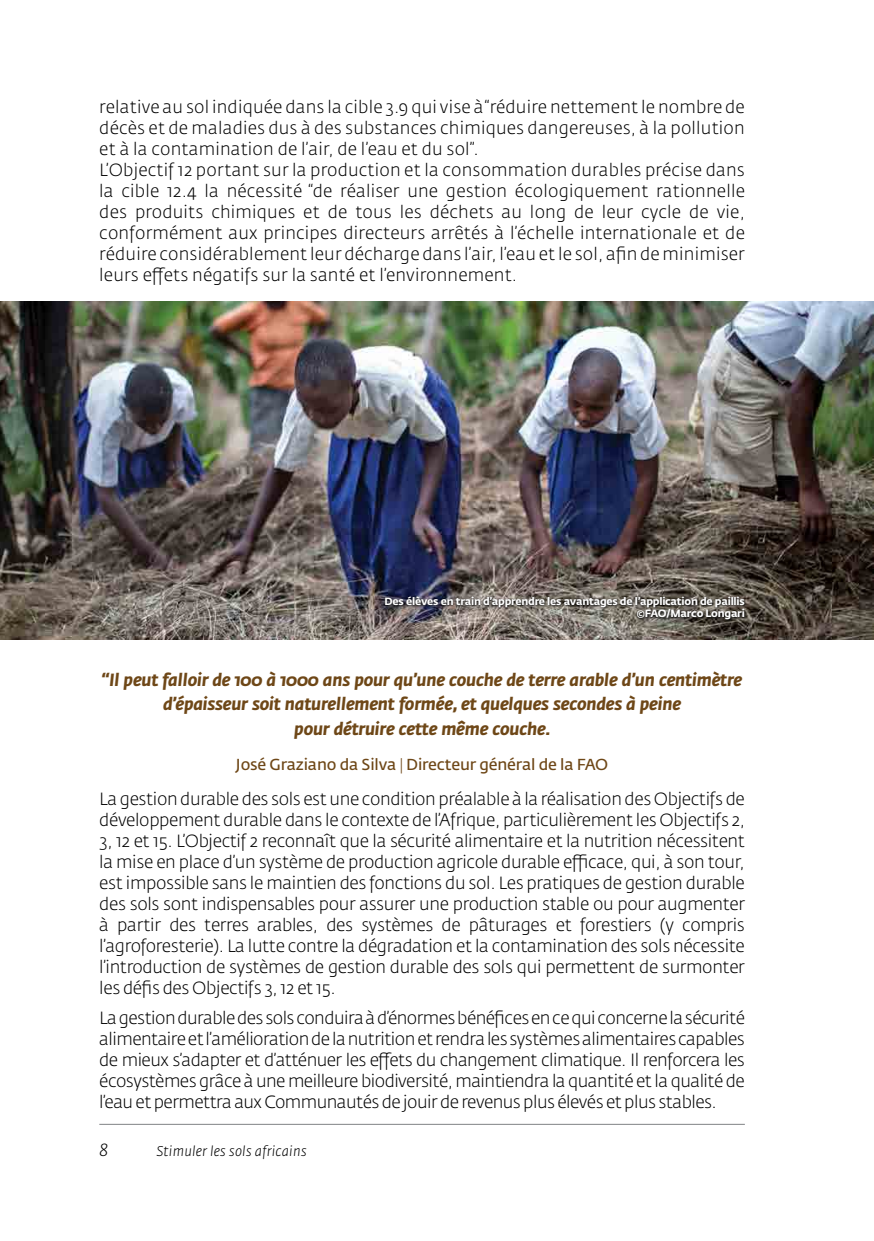
<style>
.page{position:relative;width:874px;height:1241px;background:#fff}
.page>*{position:absolute;margin:0;border:0;box-sizing:border-box;transform-origin:0 0}
.Text{font:300 17.5px/21px "Fedra Sans Std";letter-spacing:-.015em;color:#000;text-align:justify}
.Text-2{font:italic 700 17.5px/24.5px "Fedra Sans Std";letter-spacing:-.01em;color:#6e4717;text-align:center}
.t1{font:italic 300 17.5px "Fedra Sans Std";color:#000}
.Text-3{font:15.75px "Fedra Sans Std";letter-spacing:-.01em;color:#6e4717}
.t2{font:italic 300 14px "Fedra Sans Std";letter-spacing:.01em;color:#000}
.Text-4{font:700 10.5px "Fedra Sans Std";letter-spacing:-.025em;color:#fff}
.s1{font-weight:300}
</style>
<div class="page">
<hr style="left:99px;top:1123px;width:645px;height:1px;background:#808285">
<img style="left:0;top:302px;width:873px;height:337px">
<svg style="left:383px;top:595px;width:363px;height:27px;background:#625d59"></svg>
<p class="Text" style="left:99px;top:96px;width:646px">relative au sol indiquée dans la cible 3.9 qui vise à “réduire nettement le nombre de décès et de maladies dus à des substances chimiques dangereuses, à la pollution et à la contamination de l’air, de l’eau et du sol”.</p>
<p class="Text" style="left:99px;top:159px;width:646px">L’Objectif 12 portant sur la production et la consommation durables précise dans la cible 12.4 la nécessité “de réaliser une gestion écologiquement rationnelle des produits chimiques et de tous les déchets au long de leur cycle de vie, conformément aux principes directeurs arrêtés à l’échelle internationale et de réduire considérablement leur décharge dans l’air, l’eau et le sol, afin de minimiser leurs effets négatifs sur la santé et l’environnement.</p>
<p class="Text-4" style="left:384px;top:594px;width:361px">Des élèves en train d’apprendre les avantages de l’application de paillis</p>
<p class="Text-4" style="left:636px;top:607px;width:110px">©FAO/Marco Longari</p>
<p class="Text-2" style="left:102px;top:667px;width:641px">“Il peut falloir de 100 à 1000 ans pour qu’une couche de terre arable d’un centimètre d’épaisseur soit naturellement formée, et quelques secondes à peine<br>pour détruire cette même couche.</p>
<p class="Text-3" style="left:236px;top:754px;width:373px">José Graziano da Silva <span class="s1">|</span> Directeur général de la FAO</p>
<p class="Text" style="left:99px;top:787px;width:646px">La gestion durable des sols est une condition préalable à la réalisation des Objectifs de développement durable dans le contexte de l’Afrique, particulièrement les Objectifs 2, 3, 12 et 15. L’Objectif 2 reconnaît que la sécurité alimentaire et la nutrition nécessitent la mise en place d’un système de production agricole durable efficace, qui, à son tour, est impossible sans le maintien des fonctions du sol. Les pratiques de gestion durable des sols sont indispensables pour assurer une production stable ou pour augmenter à partir des terres arables, des systèmes de pâturages et forestiers (y compris l’agroforesterie). La lutte contre la dégradation et la contamination des sols nécessite l’introduction de systèmes de gestion durable des sols qui permettent de surmonter les défis des Objectifs 3, 12 et 15.</p>
<p class="Text" style="left:99px;top:1006px;width:646px">La gestion durable des sols conduira à d’énormes bénéfices en ce qui concerne la sécurité alimentaire et l’amélioration de la nutrition et rendra les systèmes alimentaires capables de mieux s’adapter et d’atténuer les effets du changement climatique. Il renforcera les écosystèmes grâce à une meilleure biodiversité, maintiendra la quantité et la qualité de l’eau et permettra aux Communautés de jouir de revenus plus élevés et plus stables.</p>
<p class="t1" style="left:99px;top:1138px;width:11px">8</p>
<p class="t2" style="left:157px;top:1141px;width:151px">Stimuler les sols africains</p>
</div>
